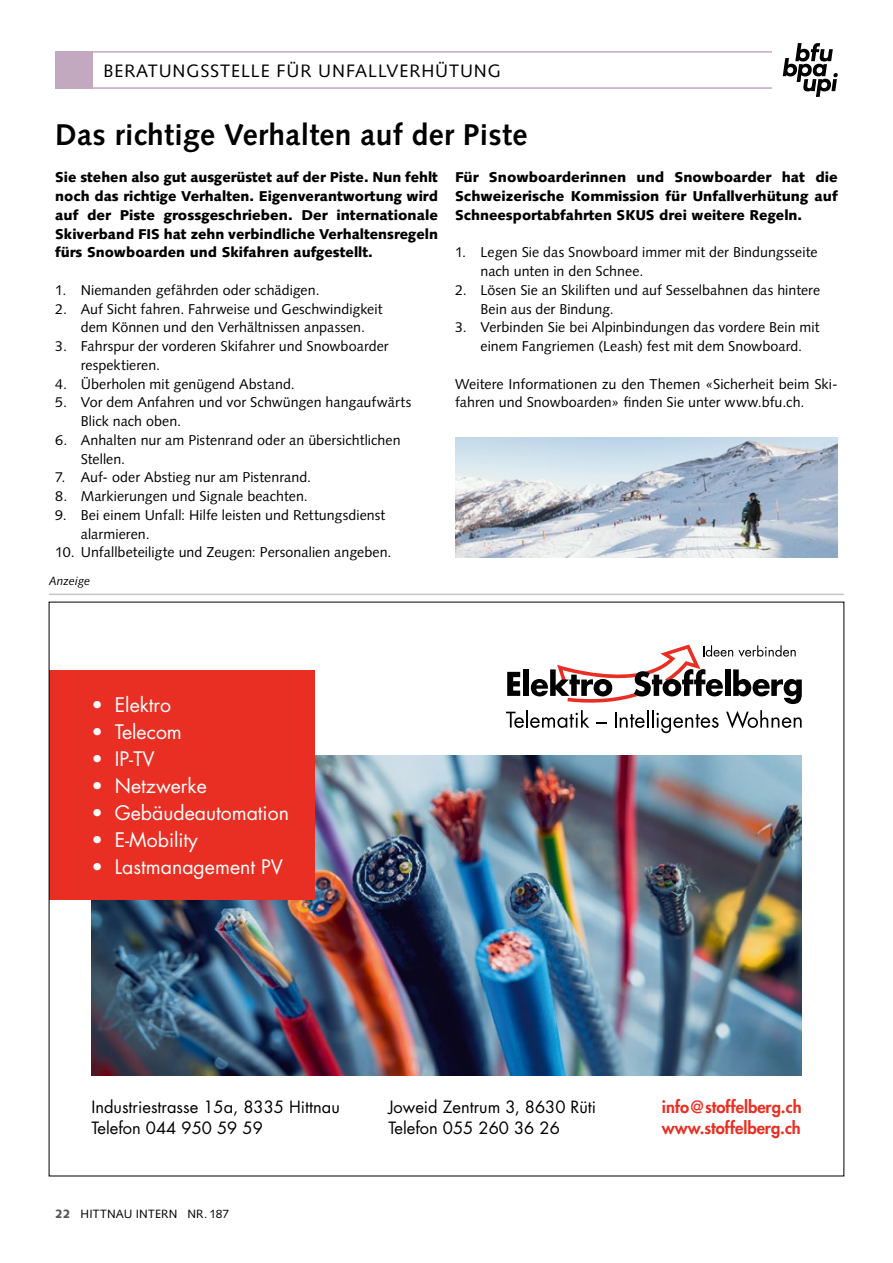
<style>
.page{position:relative;width:893px;height:1263px;background:#fff}
.page>*{position:absolute;margin:0;border:0;box-sizing:border-box;transform-origin:0 0}
.t1{font:700 30px "Syntax LT Std";letter-spacing:.01em;color:#000}
.t2{font:19.5px "Futura Std";color:#fff}
.t3{font:18px "Syntax LT Std";letter-spacing:.05em;color:#000}
.t4{font:16.5px/21px "Futura Std";color:#000}
.t5{font:800 16.5px/21px "Futura Std";color:#e92f23}
.t6{font:14.25px/18.8px "Syntax LT Std";letter-spacing:.005em;color:#000}
.t7{font:900 14.25px/18.8px "Syntax LT Std";color:#000;text-align:justify}
.t8{font:12px "Syntax LT Std";letter-spacing:.015em;color:#000}
.t9{font:italic 12px "Syntax LT Std";color:#000}
.s1{font-weight:900;color:#555756}
</style>
<div class="page">
<hr style="left:49px;top:594px;width:795px;height:1px;background:#c5c7c7">
<img style="left:91px;top:755px;width:710px;height:320px">
<svg style="left:506px;top:644px;width:296px;height:89px"></svg>
<div style="left:49px;top:670px;width:266px;height:229px;background:#e92f23"></div>
<img style="left:455px;top:437px;width:383px;height:120px">
<hr style="left:55px;top:87px;width:783px;height:2px;background:#c3a9c0">
<hr style="left:55px;top:51px;width:783px;height:2px;background:#c3a9c0">
<div style="left:55px;top:51px;width:38px;height:38px;background:#c3a9c0"></div>
<div style="left:772px;top:43px;width:66px;height:54px;background:#fff"></div>
<svg style="left:783px;top:43px;width:55px;height:54px"></svg>
<p class="t3" style="left:104px;top:60px;width:399px">BERATUNGSSTELLE FÜR UNFALLVERHÜTUNG</p>
<h1 class="t1" style="left:55px;top:117px;width:474px">Das richtige Verhalten auf der Piste</h1>
<p class="t7" style="left:55px;top:168px;width:384px">Sie stehen also gut ausgerüstet auf der Piste. Nun fehlt noch das richtige Verhalten. Eigenverantwortung wird auf der Piste grossgeschrieben. Der internationale Skiverband FIS hat zehn verbindliche Verhaltensregeln fürs Snowboarden und Skifahren aufgestellt.</p>
<p class="t6" style="left:55px;top:281px;width:266px">1. Niemanden gefährden oder schädigen.</p>
<p class="t6" style="left:55px;top:299px;width:329px;text-align:center">2. Auf Sicht fahren. Fahrweise und Geschwindigkeit dem Können und den Verhältnissen anpassen.</p>
<p class="t6" style="left:81px;top:337px;width:309px;text-indent:-26px">3. Fahrspur der vorderen Skifahrer und Snowboarder respektieren.</p>
<p class="t6" style="left:55px;top:374px;width:241px">4. Überholen mit genügend Abstand.</p>
<p class="t6" style="left:81px;top:393px;width:332px;text-indent:-26px">5. Vor dem Anfahren und vor Schwüngen hangaufwärts<br>Blick nach oben.</p>
<p class="t6" style="left:81px;top:431px;width:321px;text-indent:-26px">6. Anhalten nur am Pistenrand oder an übersichtlichen<br>Stellen.</p>
<p class="t6" style="left:55px;top:468px;width:257px">7. Auf- oder Abstieg nur am Pistenrand.</p>
<p class="t6" style="left:55px;top:487px;width:254px">8. Markierungen und Signale beachten.</p>
<p class="t6" style="left:81px;top:506px;width:306px;text-indent:-26px">9. Bei einem Unfall: Hilfe leisten und Rettungsdienst alarmieren.</p>
<p class="t6" style="left:55px;top:543px;width:338px">10. Unfallbeteiligte und Zeugen: Personalien angeben.</p>
<p class="t7" style="left:455px;top:168px;width:384px">Für Snowboarderinnen und Snowboarder hat die Schweizerische Kommission für Unfallverhütung auf Schneesportabfahrten SKUS drei weitere Regeln.</p>
<p class="t6" style="left:480px;top:243px;width:339px;text-indent:-26px">1. Legen Sie das Snowboard immer mit der Bindungsseite nach unten in den Schnee.</p>
<p class="t6" style="left:480px;top:281px;width:341px;text-indent:-26px">2. Lösen Sie an Skiliften und auf Sesselbahnen das hintere<br>Bein aus der Bindung.</p>
<p class="t6" style="left:455px;top:318px;width:366px;text-align:center">3. Verbinden Sie bei Alpinbindungen das vordere Bein mit einem Fangriemen (Leash) fest mit dem Snowboard.</p>
<p class="t6" style="left:455px;top:374px;width:384px">Weitere Informationen zu den Themen «Sicherheit beim Ski&shy;fahren und Snowboarden» finden Sie unter www.bfu.ch.</p>
<p class="t9" style="left:49px;top:574px;width:43px">Anzeige</p>
<h2 class="t2" style="left:91px;top:692px;width:81px">• Elektro</h2>
<h2 class="t2" style="left:91px;top:719px;width:92px">• Telecom</h2>
<h2 class="t2" style="left:91px;top:746px;width:65px">• IP-TV</h2>
<h2 class="t2" style="left:91px;top:773px;width:117px">• Netzwerke</h2>
<h2 class="t2" style="left:91px;top:800px;width:199px">• Gebäudeautomation</h2>
<h2 class="t2" style="left:91px;top:827px;width:108px">• E-Mobility</h2>
<h2 class="t2" style="left:91px;top:854px;width:193px">• Lastmanagement PV</h2>
<p class="t4" style="left:91px;top:1096px;width:250px">Industriestrasse 15a, 8335 Hittnau<br>Telefon 044 950 59 59</p>
<p class="t4" style="left:388px;top:1096px;width:209px">Joweid Zentrum 3, 8630 Rüti<br>Telefon 055 260 36 26</p>
<p class="t5" style="left:662px;top:1096px;width:141px">info@stoffelberg.ch www.stoffelberg.ch</p>
<p class="t8" style="left:55px;top:1207px;width:175px"><span class="s1">22</span> HITTNAU INTERN NR. 187</p>
</div>
